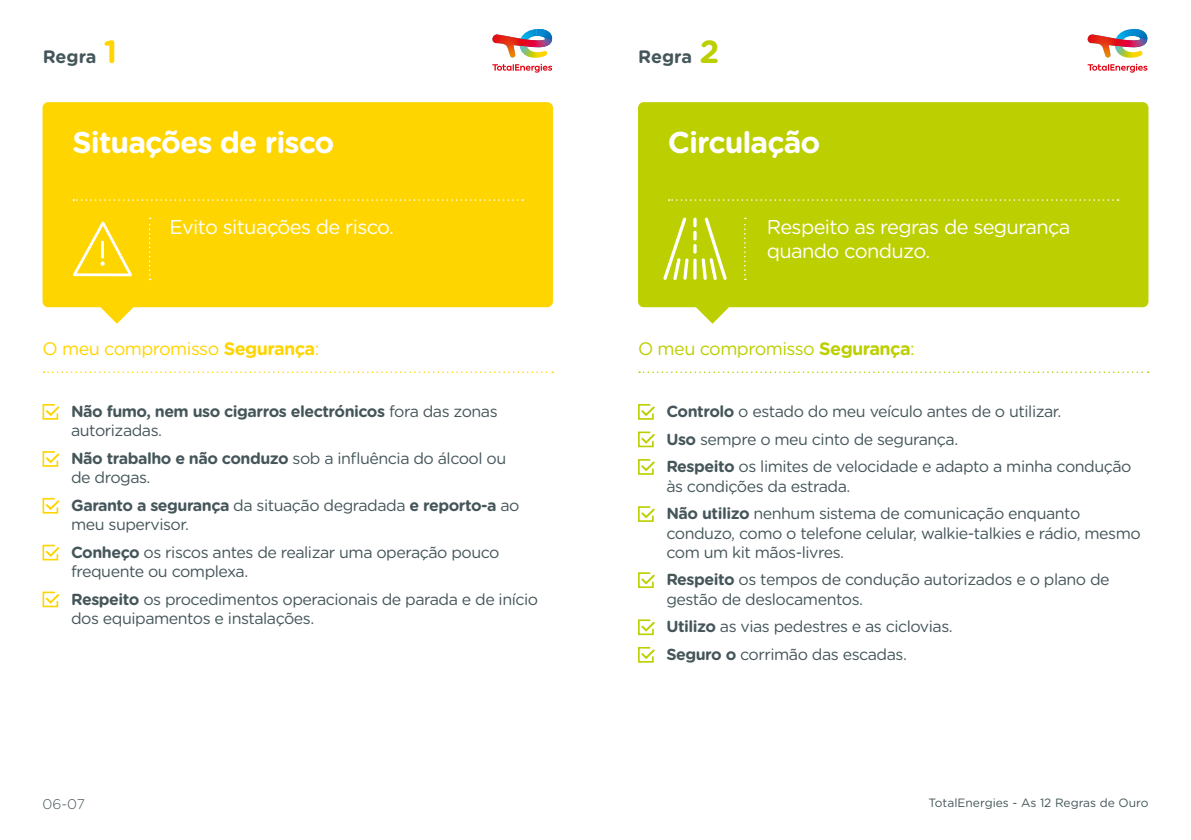
<style>
.page{position:relative;width:1191px;height:840px;background:#fff}
.page>*{position:absolute;margin:0;border:0;box-sizing:border-box;transform-origin:0 0}
.t1{font:700 32px "Gotham Rounded";color:#ffd500}
.t2{font:700 32px "Gotham Rounded";color:#bccf00}
.t3{font:700 30px "Gotham Rounded";letter-spacing:-.03em;color:#fff}
.t4{font:20px/24px "Gotham Rounded";letter-spacing:-.03em;color:#fff}
.t5{font:18px "Gotham Rounded";letter-spacing:-.03em;color:#bccf00}
.t6{font:18px "Gotham Rounded";letter-spacing:-.03em;color:#ffd500}
.t7{font:700 18px "Gotham Rounded";letter-spacing:-.005em;color:#45565a}
.t8{font:16px/19.2px "Gotham Rounded";letter-spacing:-.03em;color:#45565a}
.t9{font:700 16px/19.2px "Gotham Rounded";letter-spacing:-.03em;color:#45565a}
.t10{font:300 14px "Gotham Rounded";color:#45565a}
.t11{font:12px "Gotham Rounded";color:#45565a}
.s1{font-weight:700}
.s2{font-weight:400}
</style>
<div class="page">
<svg style="left:639px;top:371px;width:509px;height:2px"></svg>
<svg style="left:638px;top:404px;width:17px;height:16px"></svg>
<svg style="left:638px;top:431px;width:17px;height:17px"></svg>
<svg style="left:638px;top:459px;width:17px;height:16px"></svg>
<svg style="left:638px;top:506px;width:17px;height:16px"></svg>
<svg style="left:638px;top:572px;width:17px;height:16px"></svg>
<svg style="left:638px;top:619px;width:17px;height:16px"></svg>
<svg style="left:638px;top:646px;width:17px;height:17px"></svg>
<svg style="left:638px;top:102px;width:510px;height:221px;background:#c0d212"></svg>
<svg style="left:668px;top:199px;width:450px;height:2px"></svg>
<svg style="left:744px;top:217px;width:2px;height:63px"></svg>
<svg style="left:663px;top:217px;width:64px;height:63px;background:#cad935"></svg>
<svg style="left:492px;top:64px;width:60px;height:9px"></svg>
<img style="left:492px;top:29px;width:60px;height:29px">
<svg style="left:1087px;top:64px;width:60px;height:9px"></svg>
<img style="left:1087px;top:29px;width:60px;height:29px">
<svg style="left:43px;top:102px;width:510px;height:221px;background:#ffd812"></svg>
<svg style="left:43px;top:371px;width:510px;height:2px"></svg>
<svg style="left:42px;top:404px;width:18px;height:16px"></svg>
<svg style="left:42px;top:451px;width:18px;height:16px"></svg>
<svg style="left:42px;top:497px;width:18px;height:17px"></svg>
<svg style="left:42px;top:544px;width:18px;height:17px"></svg>
<svg style="left:42px;top:591px;width:18px;height:16px"></svg>
<svg style="left:73px;top:199px;width:450px;height:2px"></svg>
<svg style="left:149px;top:217px;width:2px;height:63px"></svg>
<svg style="left:73px;top:221px;width:59px;height:55px;background:#ffdb29"></svg>
<p class="t7" style="left:43px;top:43px;width:55px">Regra</p>
<p class="t1" style="left:104px;top:28px;width:15px">1</p>
<p class="t7" style="left:638px;top:43px;width:55px">Regra</p>
<p class="t2" style="left:699px;top:28px;width:21px">2</p>
<p class="t3" style="left:73px;top:121px;width:263px">Situações de risco</p>
<p class="t3" style="left:668px;top:121px;width:154px">Circulação</p>
<p class="t4" style="left:169px;top:213px;width:226px">Evito situações de risco.</p>
<p class="t4" style="left:766px;top:213px;width:305px">Respeito as regras de segurança quando conduzo.</p>
<p class="t6" style="left:43px;top:336px;width:278px">O meu compromisso <span class="s1">Segurança</span>:</p>
<p class="t5" style="left:638px;top:336px;width:278px">O meu compromisso <span class="s1">Segurança</span>:</p>
<p class="t9" style="left:71px;top:400px;width:428px">Não fumo, nem uso cigarros electrónicos <span class="s2">fora das zonas autorizadas.</span></p>
<p class="t8" style="left:71px;top:447px;width:436px"><span class="s1">Não trabalho e não conduzo</span> sob a influência do álcool ou de drogas.</p>
<p class="t8" style="left:71px;top:494px;width:450px"><span class="s1">Garanto a segurança</span> da situação degradada <span class="s1">e reporto-a</span> ao meu supervisor.</p>
<p class="t8" style="left:71px;top:541px;width:430px"><span class="s1">Conheço</span> os riscos antes de realizar uma operação pouco frequente ou complexa.</p>
<p class="t8" style="left:71px;top:588px;width:468px"><span class="s1">Respeito</span> os procedimentos operacionais de parada e de início dos equipamentos e instalações.</p>
<p class="t8" style="left:666px;top:400px;width:396px"><span class="s1">Controlo</span> o estado do meu veículo antes de o utilizar.</p>
<p class="t8" style="left:666px;top:428px;width:293px"><span class="s1">Uso</span> sempre o meu cinto de segurança.</p>
<p class="t8" style="left:666px;top:456px;width:467px"><span class="s1">Respeito</span> os limites de velocidade e adapto a minha condução às condições da estrada.</p>
<p class="t8" style="left:666px;top:503px;width:476px"><span class="s1">Não utilizo</span> nenhum sistema de comunicação enquanto conduzo, como o telefone celular, walkie-talkies e rádio, mesmo com um kit mãos-livres.</p>
<p class="t8" style="left:666px;top:569px;width:445px"><span class="s1">Respeito</span> os tempos de condução autorizados e o plano de gestão de deslocamentos.</p>
<p class="t8" style="left:666px;top:616px;width:288px"><span class="s1">Utilizo</span> as vias pedestres e as ciclovias.</p>
<p class="t8" style="left:666px;top:643px;width:242px"><span class="s1">Seguro o</span> corrimão das escadas.</p>
<p class="t10" style="left:43px;top:793px;width:44px">06-07</p>
<p class="t11" style="left:928px;top:794px;width:221px">TotalEnergies - As 12 Regras de Ouro</p>
</div>
